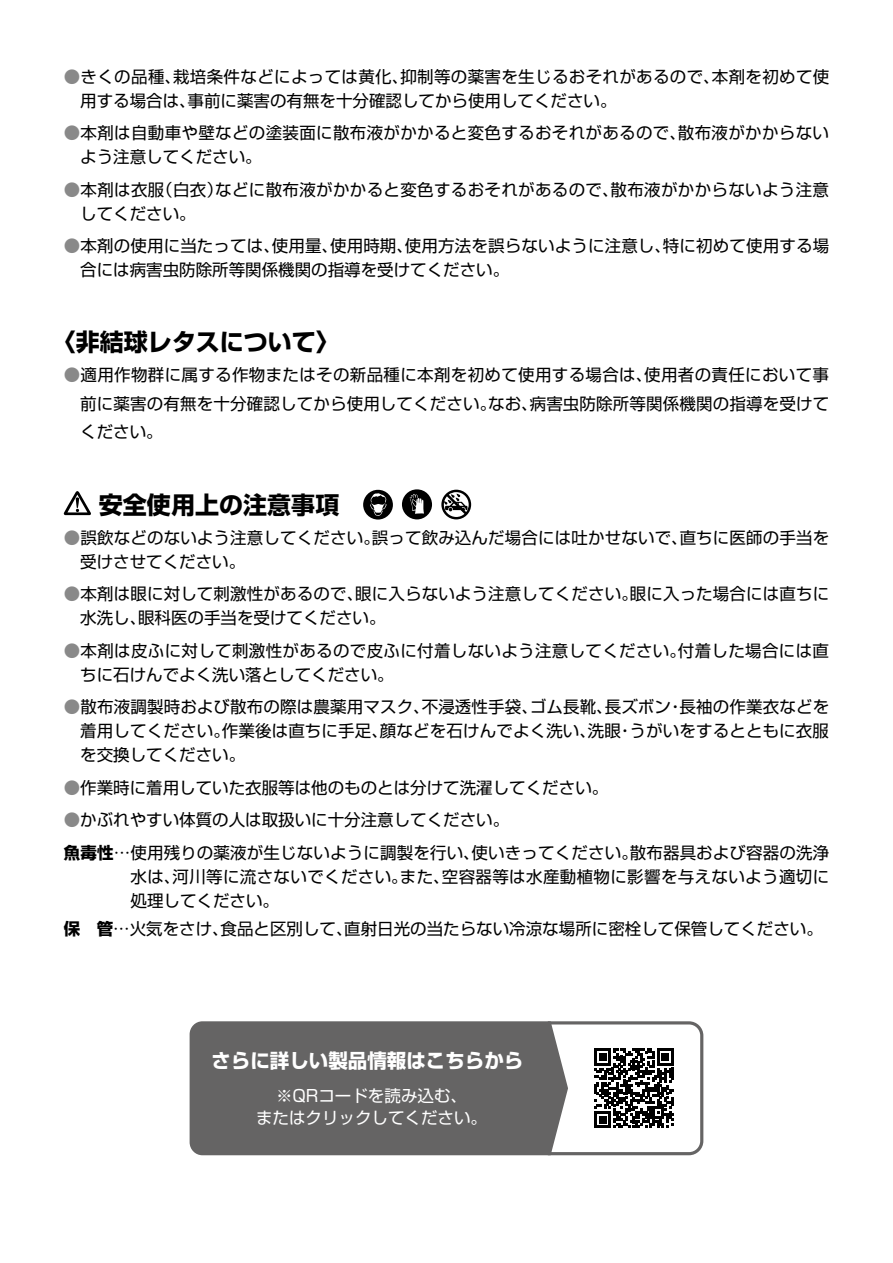
<style>
.page{position:relative;width:893px;height:1263px;background:#fff}
.page>*{position:absolute;margin:0;border:0;box-sizing:border-box;transform-origin:0 0}
.t1{font:700 24px "Shin Go Pr 6";color:#000}
.t2{font:700 19.5px "Shin Go Pr 6";color:#fff}
.t3{font:16.5px/24px "Shin Go Pr 6";letter-spacing:.01em;color:#000}
.t4{font:16.5px/22px "Shin Go Pr 6";color:#fff;text-align:center}
.s1{color:#898989}
.s2{font-weight:700}
</style>
<div class="page">
<svg style="left:64px;top:491px;width:27px;height:24px"></svg>
<div style="left:363px;top:490px;width:30px;height:29px;background:#000;border-radius:50%"></div>
<svg style="left:370px;top:493px;width:17px;height:23px"></svg>
<div style="left:402px;top:489px;width:30px;height:30px;background:#000;border-radius:50%"></div>
<svg style="left:410px;top:494px;width:14px;height:20px"></svg>
<svg style="left:441px;top:490px;width:30px;height:29px"></svg>
<div style="left:190px;top:1021px;width:356px;height:134px;background:#656464"></div>
<svg style="left:546px;top:1021px;width:158px;height:135px"></svg>
<p class="t3" style="left:80px;top:63px;width:751px;text-indent:-16px"><span class="s1">●</span>きくの品種、栽培条件などによっては黄化、抑制等の薬害を生じるおそれがあるので、本剤を初めて使用する場合は、事前に薬害の有無を十分確認してから使用してください。</p>
<p class="t3" style="left:80px;top:120px;width:750px;text-indent:-16px"><span class="s1">●</span>本剤は自動車や壁などの塗装面に散布液がかかると変色するおそれがあるので、散布液がかからないよう注意してください。</p>
<p class="t3" style="left:80px;top:176px;width:750px;text-indent:-16px"><span class="s1">●</span>本剤は衣服（白衣）などに散布液がかかると変色するおそれがあるので、散布液がかからないよう注意してください。</p>
<p class="t3" style="left:80px;top:233px;width:750px;text-indent:-16px"><span class="s1">●</span>本剤の使用に当たっては、使用量、使用時期、使用方法を誤らないように注意し、特に初めて使用する場合には病害虫防除所等関係機関の指導を受けてください。</p>
<h1 class="t1" style="left:52px;top:323px;width:289px">〈非結球レタスについて〉</h1>
<p class="t3" style="left:80px;top:360px;width:750px;line-height:28.5px;text-align:justify;text-indent:-16px"><span class="s1">●</span>適用作物群に属する作物またはその新品種に本剤を初めて使用する場合は、使用者の責任において事前に薬害の有無を十分確認してから使用してください。なお、病害虫防除所等関係機関の指導を受けてください。</p>
<h1 class="t1" style="left:99px;top:486px;width:266px">安全使用上の注意事項　</h1>
<p class="t3" style="left:80px;top:524px;width:751px;text-indent:-16px"><span class="s1">●</span>誤飲などのないよう注意してください。誤って飲み込んだ場合には吐かせないで、直ちに医師の手当を受けさせてください。</p>
<p class="t3" style="left:80px;top:581px;width:751px;text-indent:-16px"><span class="s1">●</span>本剤は眼に対して刺激性があるので、眼に入らないよう注意してください。眼に入った場合には直ちに水洗し、眼科医の手当を受けてください。</p>
<p class="t3" style="left:80px;top:637px;width:750px;text-indent:-16px"><span class="s1">●</span>本剤は皮ふに対して刺激性があるので皮ふに付着しないよう注意してください。付着した場合には直ちに石けんでよく洗い落としてください。</p>
<p class="t3" style="left:80px;top:694px;width:750px;text-align:justify;text-indent:-16px"><span class="s1">●</span>散布液調製時および散布の際は農薬用マスク、不浸透性手袋、ゴム長靴、長ズボン・長袖の作業衣などを着用してください。作業後は直ちに手足、顔などを石けんでよく洗い、洗眼・うがいをするとともに衣服を交換してください。</p>
<p class="t3" style="left:64px;top:774px;width:546px"><span class="s1">●</span>作業時に着用していた衣服等は他のものとは分けて洗濯してください。</p>
<p class="t3" style="left:64px;top:802px;width:767px;line-height:32.5px"><span class="s1">●</span>かぶれやすい体質の人は取扱いに十分注意してください。<br><span class="s2">魚毒性</span>…使用残りの薬液が生じないように調製を行い、使いきってください。散布器具および容器の洗浄</p>
<p class="t3" style="left:131px;top:863px;width:700px">水は、河川等に流さないでください。また、空容器等は水産動植物に影響を与えないよう適切に処理してください。</p>
<p class="t3" style="left:64px;top:916px;width:761px"><span class="s2">保　管</span>…火気をさけ、食品と区別して、直射日光の当たらない冷涼な場所に密栓して保管してください。</p>
<p class="t2" style="left:211px;top:1045px;width:313px">さらに詳しい製品情報はこちらから</p>
<p class="t4" style="left:256px;top:1083px;width:232px">※QRコードを読み込む、<br>またはクリックしてください。</p>
</div>
